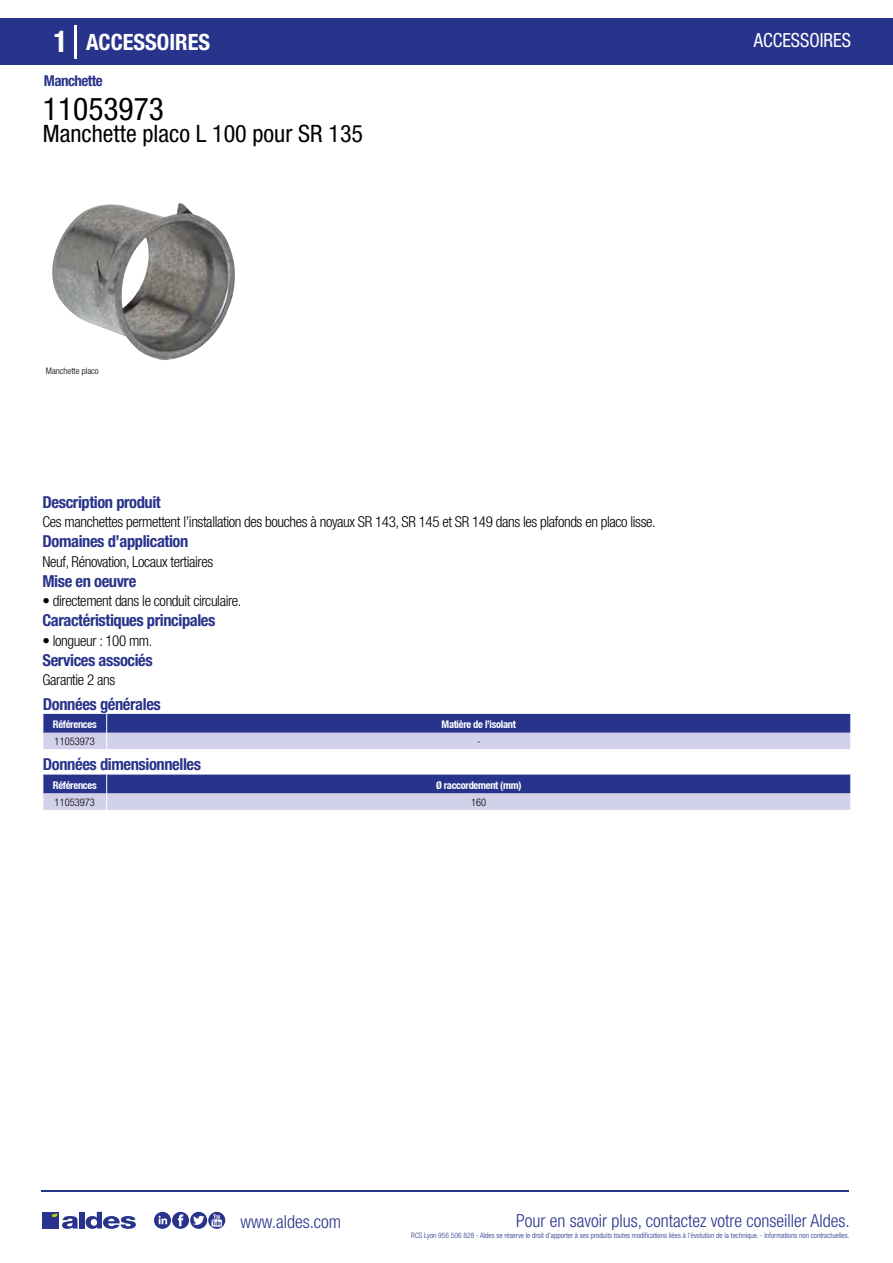
<style>
.page{position:relative;width:893px;height:1263px;background:#fff}
.page>*{position:absolute;margin:0;border:0;box-sizing:border-box;transform-origin:0 0}
.t1{font:condensed 31.5px "Helvetica Neue LT Std";color:#000}
.t2{font:condensed 24px "Helvetica Neue LT Std";color:#000}
.t3{font:700 condensed 22.5px "Helvetica Neue LT Std";color:#fff}
.t4{font:condensed 19.5px "Helvetica Neue LT Std";color:#fff;scale:.95 1}
.t5{font:300 condensed 18px "Helvetica Neue";color:#28348b}
.t6{font:700 condensed 16.5px "Helvetica Neue LT Std";letter-spacing:-.025em;color:#28348b}
.t7{font:300 condensed 15px "Helvetica Neue LT Std";letter-spacing:-.025em;color:#000}
.t8{font:700 condensed 15px "Helvetica Neue LT Std";letter-spacing:-.035em;color:#28348b}
.t9{font:700 condensed 10.5px "Helvetica Neue";letter-spacing:-.03em;color:#fff}
.t10{font:300 condensed 10.5px "Helvetica Neue";color:#000}
.t11{font:300 condensed 9px "Helvetica Neue";color:#000}
.t12{font:300 condensed 7.5px "Helvetica Neue";color:#28348b}
.s1{font-size:30px}
</style>
<div class="page">
<div style="left:0;top:18px;width:893px;height:46px;background:#28348b"></div>
<hr style="left:74px;top:25px;width:2px;height:33px;background:#fff">
<svg style="left:52px;top:203px;width:183px;height:157px"></svg>
<svg style="left:43px;top:714px;width:808px;height:35px;background:#777db7"></svg>
<svg style="left:43px;top:774px;width:808px;height:36px;background:#7b81b9"></svg>
<hr style="left:41px;top:1190px;width:808px;height:1px;background:#28348b">
<svg style="left:154px;top:1212px;width:71px;height:17px"></svg>
<div style="left:42px;top:1212px;width:17px;height:16px;background:#28348b"></div>
<div style="left:79px;top:1212px;width:5px;height:16px;background:#28348b"></div>
<svg style="left:86px;top:1212px;width:50px;height:17px"></svg>
<svg style="left:52px;top:1213px;width:26px;height:16px"></svg>
<h3 class="t3" style="left:54px;top:28px;width:158px"><span class="s1">1</span> ACCESSOIRES</h3>
<h3 class="t4" style="left:754px;top:29px;width:104px">ACCESSOIRES</h3>
<p class="t8" style="left:44px;top:71px;width:60px">Manchette</p>
<h1 class="t1" style="left:43px;top:91px;width:122px">11053973</h1>
<h2 class="t2" style="left:43px;top:120px;width:322px">Manchette placo L 100 pour SR 135</h2>
<p class="t11" style="left:46px;top:365px;width:54px">Manchette placo</p>
<p class="t6" style="left:43px;top:492px;width:120px">Description produit</p>
<p class="t6" style="left:43px;top:531px;width:147px">Domaines d’application</p>
<p class="t6" style="left:43px;top:571px;width:95px">Mise en oeuvre</p>
<p class="t7" style="left:43px;top:513px;width:615px">Ces manchettes permettent l’installation des bouches à noyaux SR 143, SR 145 et SR 149 dans les plafonds en placo lisse.</p>
<p class="t7" style="left:43px;top:553px;width:172px">Neuf, Rénovation, Locaux tertiaires</p>
<p class="t7" style="left:43px;top:592px;width:200px">• directement dans le conduit circulaire.</p>
<p class="t6" style="left:43px;top:610px;width:174px">Caractéristiques principales</p>
<p class="t7" style="left:43px;top:632px;width:111px">• longueur : 100 mm.</p>
<p class="t6" style="left:43px;top:650px;width:112px">Services associés</p>
<p class="t7" style="left:43px;top:671px;width:74px">Garantie 2 ans</p>
<p class="t6" style="left:43px;top:694px;width:119px">Données générales</p>
<p class="t9" style="left:53px;top:718px;width:45px">Références</p>
<p class="t9" style="left:442px;top:718px;width:76px">Matière de l’isolant</p>
<p class="t10" style="left:55px;top:735px;width:42px">11053973</p>
<p class="t10" style="left:477px;top:735px;width:5px">-</p>
<p class="t6" style="left:43px;top:754px;width:160px">Données dimensionnelles</p>
<p class="t9" style="left:53px;top:779px;width:45px">Références</p>
<p class="t9" style="left:436px;top:779px;width:87px">Ø raccordement (mm)</p>
<p class="t10" style="left:55px;top:796px;width:42px">11053973</p>
<p class="t10" style="left:471px;top:796px;width:17px">160</p>
<p class="t5" style="left:240px;top:1211px;width:102px">www.aldes.com</p>
<p class="t5" style="left:516px;top:1211px;width:335px">Pour en savoir plus, contactez votre conseiller Aldes.</p>
<p class="t12" style="left:411px;top:1230px;width:440px">RCS Lyon 956 506 828 - Aldes se réserve le droit d’apporter à ses produits toutes modifications liées à l’évolution de la technique. - Informations non contractuelles.</p>
</div>
